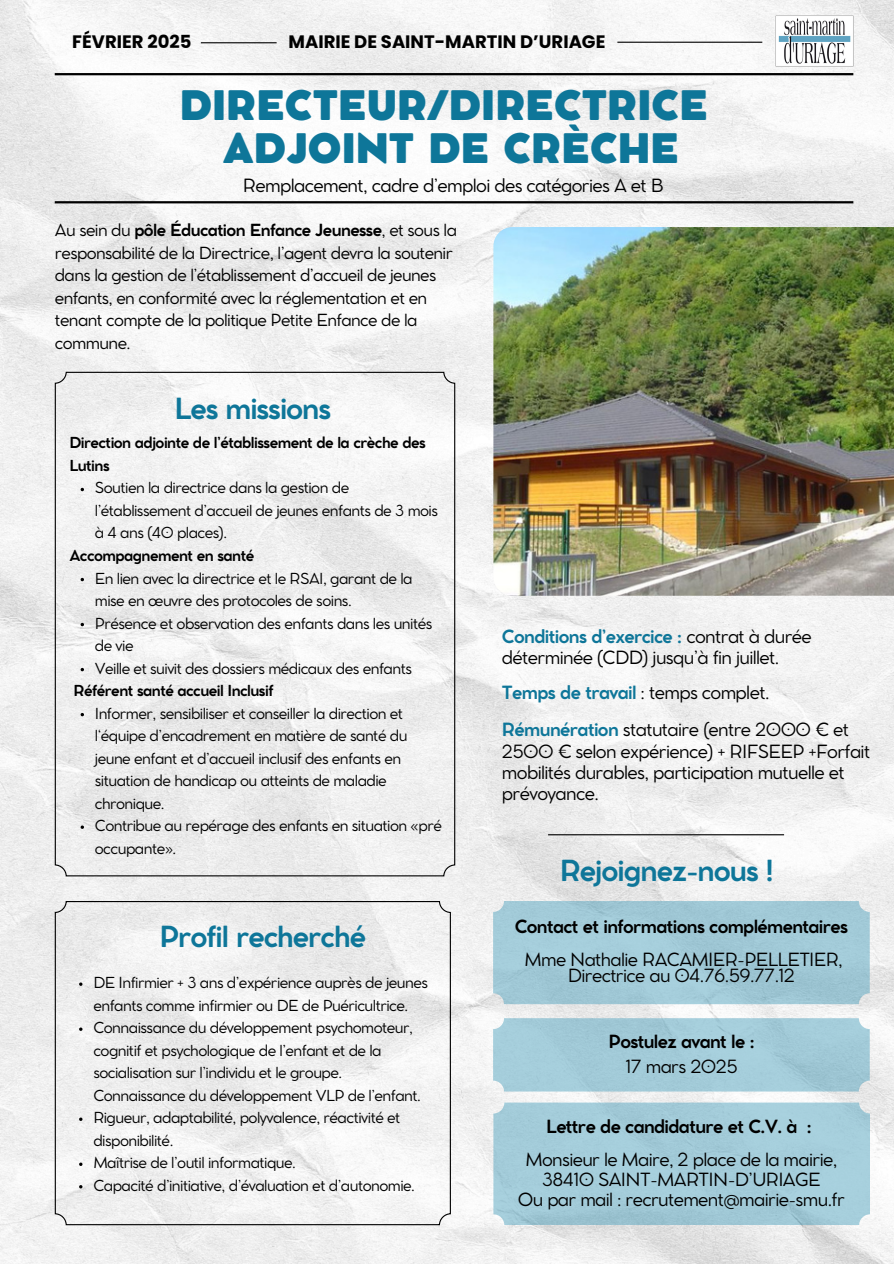
<style>
.page{position:relative;width:894px;height:1264px;background:#fff}
.page>*{position:absolute;margin:0;border:0;box-sizing:border-box;transform-origin:0 0}
.t1{font:800 40.2px/42.8px "Cocomat Pro";color:#0e7699;text-align:center}
.t2{font:700 28.65px "Cocomat Pro";letter-spacing:-.035em;color:#0e7699}
.t3{font:18px/21px "Cocomat Pro";letter-spacing:-.035em;color:#000;text-align:center}
.t4{font:700 18px "Cocomat Pro";letter-spacing:-.035em;color:#000}
.t5{font:700 18px "Poppins";color:#000}
.t6{font:700 18px "Cocomat Pro";letter-spacing:-.035em;color:#0e7699}
.t7{font:16.5px/22.5px "Cocomat Pro";letter-spacing:-.035em;color:#000}
.t8{font:15px/22.5px "Cocomat Pro";letter-spacing:-.035em;color:#000}
.t9{font:700 15px/22.5px "Cocomat Pro";letter-spacing:-.035em;color:#000}
.s1{font-weight:700}
.s2{font-weight:700;color:#0e7699}
.s3{font-weight:400;color:#000}
</style>
<div class="page">
<img style="left:0;top:0;width:893px;height:1263px">
<div style="left:493px;top:901px;width:376px;height:103px;background:#a1cad7;border-radius:11px"></div>
<div style="left:493px;top:1102px;width:376px;height:123px;background:#a4cdda;border-radius:11px"></div>
<img style="left:493px;top:227px;width:400px;height:368px">
<svg style="left:55px;top:901px;width:396px;height:324px"></svg>
<hr style="left:55px;top:73px;width:798px;height:2px;background:#000">
<hr style="left:55px;top:201px;width:798px;height:2px;background:#000">
<hr style="left:617px;top:42px;width:145px;height:1px;background:#000">
<hr style="left:548px;top:834px;width:235px;height:1px;background:#000">
<div style="left:493px;top:1018px;width:376px;height:73px;background:#a3ccd9;border-radius:11px"></div>
<svg style="left:55px;top:372px;width:400px;height:504px"></svg>
<img style="left:775px;top:16px;width:78px;height:51px">
<hr style="left:201px;top:42px;width:75px;height:1px;background:#000">
<p class="t5" style="left:72px;top:29px;width:121px">FÉVRIER 2025</p>
<p class="t5" style="left:288px;top:29px;width:318px">MAIRIE DE SAINT-MARTIN D’URIAGE</p>
<h3 class="t1" style="left:180px;top:88px;width:529px">DIRECTEUR/DIRECTRICE<br>ADJOINT DE CRÈCHE</h3>
<p class="t3" style="left:243px;top:177px;width:422px">Remplacement, cadre d’emploi des catégories A et B</p>
<p class="t7" style="left:55px;top:220px;width:403px">Au sein du <span class="s1">pôle Éducation Enfance Jeunesse</span>, et sous la responsabilité de la Directrice, l’agent devra la soutenir dans la gestion de l’établissement d’accueil de jeunes enfants, en conformité avec la réglementation et en tenant compte de la politique Petite Enfance de la commune.</p>
<h2 class="t2" style="left:174px;top:398px;width:158px">Les missions</h2>
<p class="t9" style="left:69px;top:433px;width:358px">Direction adjointe de l’établissement de la crèche des<br>Lutins</p>
<p class="t8" style="left:95px;top:478px;width:344px">Soutien la directrice dans la gestion de l’établissement d’accueil de jeunes enfants de 3 mois à 4 ans (40 places).</p>
<p class="t9" style="left:69px;top:545px;width:186px">Accompagnement en santé</p>
<p class="t8" style="left:95px;top:568px;width:319px">En lien avec la directrice et le RSAI, garant de la mise en œuvre des protocoles de soins.</p>
<p class="t8" style="left:95px;top:613px;width:339px">Présence et observation des enfants dans les unités de vie</p>
<p class="t8" style="left:95px;top:658px;width:318px">Veille et suivit des dossiers médicaux des enfants</p>
<h5 class="t9" style="left:73px;top:680px;width:201px">Référent santé accueil Inclusif</h5>
<h5 class="t8" style="left:95px;top:703px;width:314px">Informer, sensibiliser et conseiller la direction et l‘équipe d’encadrement en matière de santé du jeune enfant et d’accueil inclusif des enfants en situation de handicap ou atteints de maladie chronique.</h5>
<p class="t8" style="left:95px;top:815px;width:348px">Contribue au repérage des enfants en situation «pré occupante».</p>
<h1 class="t2" style="left:159px;top:925px;width:208px">Profil recherché</h1>
<h5 class="t8" style="left:93px;top:972px;width:336px">DE Infirmier + 3 ans d’expérience auprès de jeunes enfants comme infirmier ou DE de Puéricultrice.</h5>
<p class="t8" style="left:93px;top:1017px;width:329px">Connaissance du développement psychomoteur, cognitif et psychologique de l’enfant et de la socialisation sur l’individu et le groupe.<br>Connaissance du développement VLP de l’enfant.</p>
<h5 class="t8" style="left:93px;top:1107px;width:308px">Rigueur, adaptabilité, polyvalence, réactivité et disponibilité.</h5>
<h2 class="t8" style="left:93px;top:1152px;width:204px">Maîtrise de l’outil informatique.</h2>
<h6 class="t8" style="left:93px;top:1175px;width:323px">Capacité d’initiative, d’évaluation et d’autonomie.</h6>
<p class="t3" style="left:502px;top:628px;width:311px;text-align:left"><span class="s2">Conditions d’exercice :</span> contrat à durée déterminée (CDD) jusqu’à fin juillet.</p>
<h6 class="t6" style="left:502px;top:686px;width:269px">Temps de travail <span class="s3">: temps complet.</span></h6>
<p class="t3" style="left:502px;top:721px;width:370px;text-align:left"><span class="s2">Rémunération</span> statutaire (entre 2000 € et 2500 € selon expérience) + RIFSEEP +Forfait mobilités durables, participation mutuelle et prévoyance.</p>
<p class="t2" style="left:559px;top:859px;width:215px">Rejoignez-nous !</p>
<p class="t4" style="left:514px;top:920px;width:335px">Contact et informations complémentaires</p>
<p class="t3" style="left:524px;top:953px;width:320px;line-height:15.8px">Mme Nathalie RACAMIER-PELLETIER,<br>Directrice au 04.76.59.77.12</p>
<h6 class="t4" style="left:608px;top:1034px;width:147px">Postulez avant le :</h6>
<p class="t3" style="left:625px;top:1057px;width:114px">17 mars 2025</p>
<p class="t4" style="left:546px;top:1119px;width:267px">Lettre de candidature et C.V. à :</p>
<h3 class="t3" style="left:518px;top:1150px;width:328px;line-height:20.2px">Monsieur le Maire, 2 place de la mairie,<br>38410 SAINT-MARTIN-D’URIAGE<br>Ou par mail : recrutement@mairie-smu.fr</h3>
</div>
